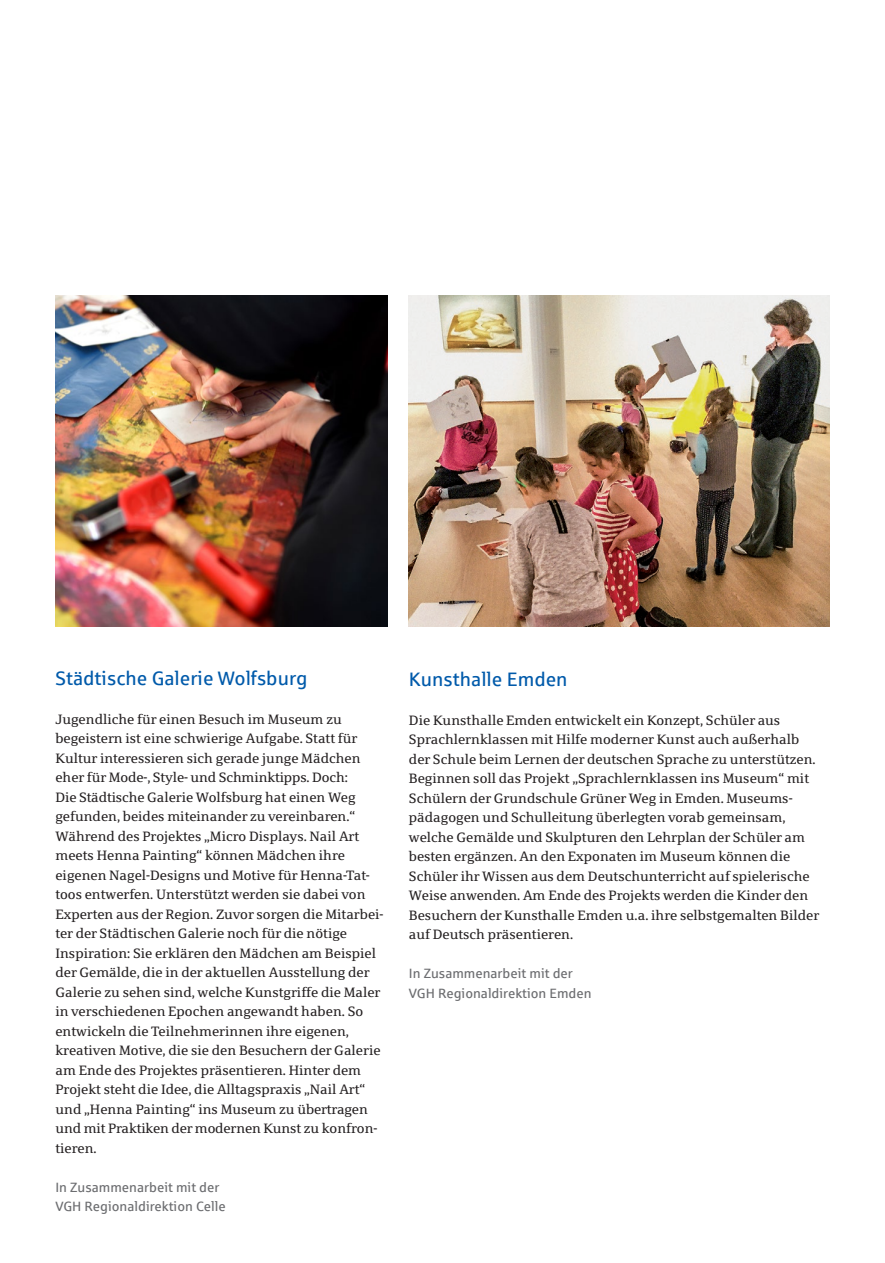
<style>
.page{position:relative;width:885px;height:1263px;background:#fff}
.page>*{position:absolute;margin:0;border:0;box-sizing:border-box;transform-origin:0 0}
.t1{font:19.5px "Sparkasse Rg";color:#015aaa}
.t2{font:13.5px/19.5px "Sparkasse Serif";color:#231f20}
.t3{font:13.5px/19.5px "Sparkasse Rg";color:#6c6d70}
</style>
<div class="page">
<img style="left:55px;top:295px;width:332px;height:332px">
<img style="left:409px;top:295px;width:420px;height:332px">
<p class="t1" style="left:55px;top:666px;width:253px">Städtische Galerie Wolfsburg</p>
<p class="t2" style="left:55px;top:709px;width:288px">Jugendliche für einen Besuch im Museum zu</p>
<p class="t2" style="left:55px;top:729px;width:306px">begeistern ist eine schwierige Aufgabe. Statt für<br>Kultur interessieren sich gerade junge Mädchen eher für Mode-, Style- und Schminktipps. Doch:</p>
<p class="t2" style="left:55px;top:787px;width:329px">Die Städtische Galerie Wolfsburg hat einen Weg gefunden, beides miteinander zu vereinbaren.“ Während des Projektes „Micro Displays. Nail Art meets Henna Painting“ können Mädchen ihre eigenen Nagel-Designs und Motive für Henna-Tat&shy;toos entwerfen. Unterstützt werden sie dabei von Experten aus der Region. Zuvor sorgen die Mitarbei&shy;ter der Städtischen Galerie noch für die nötige Inspiration: Sie erklären den Mädchen am Beispiel der Gemälde, die in der aktuellen Ausstellung der Galerie zu sehen sind, welche Kunstgriffe die Maler in verschiedenen Epochen angewandt haben. So entwickeln die Teilnehmerinnen ihre eigenen, kreativen Motive, die sie den Besuchern der Galerie am Ende des Projektes präsentieren. Hinter dem Projekt steht die Idee, die Alltagspraxis „Nail Art“ und „Henna Painting“ ins Museum zu übertragen und mit Praktiken der modernen Kunst zu konfron&shy;tieren.</p>
<p class="t3" style="left:55px;top:1177px;width:172px">In Zusammenarbeit mit der<br>VGH Regionaldirektion Celle</p>
<p class="t1" style="left:409px;top:667px;width:160px">Kunsthalle Emden</p>
<p class="t2" style="left:409px;top:710px;width:392px">Die Kunsthalle Emden entwickelt ein Konzept, Schüler aus<br>Sprachlernklassen mit Hilfe moderner Kunst auch außerhalb</p>
<p class="t2" style="left:409px;top:749px;width:408px">der Schule beim Lernen der deutschen Sprache zu unterstützen.<br>Beginnen soll das Projekt „Sprachlernklassen ins Museum“ mit<br>Schülern der Grundschule Grüner Weg in Emden. Museums-</p>
<p class="t2" style="left:409px;top:807px;width:412px">pädagogen und Schulleitung überlegten vorab gemeinsam, welche Gemälde und Skulpturen den Lehrplan der Schüler am besten ergänzen. An den Exponaten im Museum können die Schüler ihr Wissen aus dem Deutschunterricht auf spielerische Weise anwenden. Am Ende des Projekts werden die Kinder den Besuchern der Kunsthalle Emden u.a. ihre selbstgemalten Bilder auf Deutsch präsentieren.</p>
<p class="t3" style="left:409px;top:963px;width:184px">In Zusammenarbeit mit der<br>VGH Regionaldirektion Emden</p>
</div>
